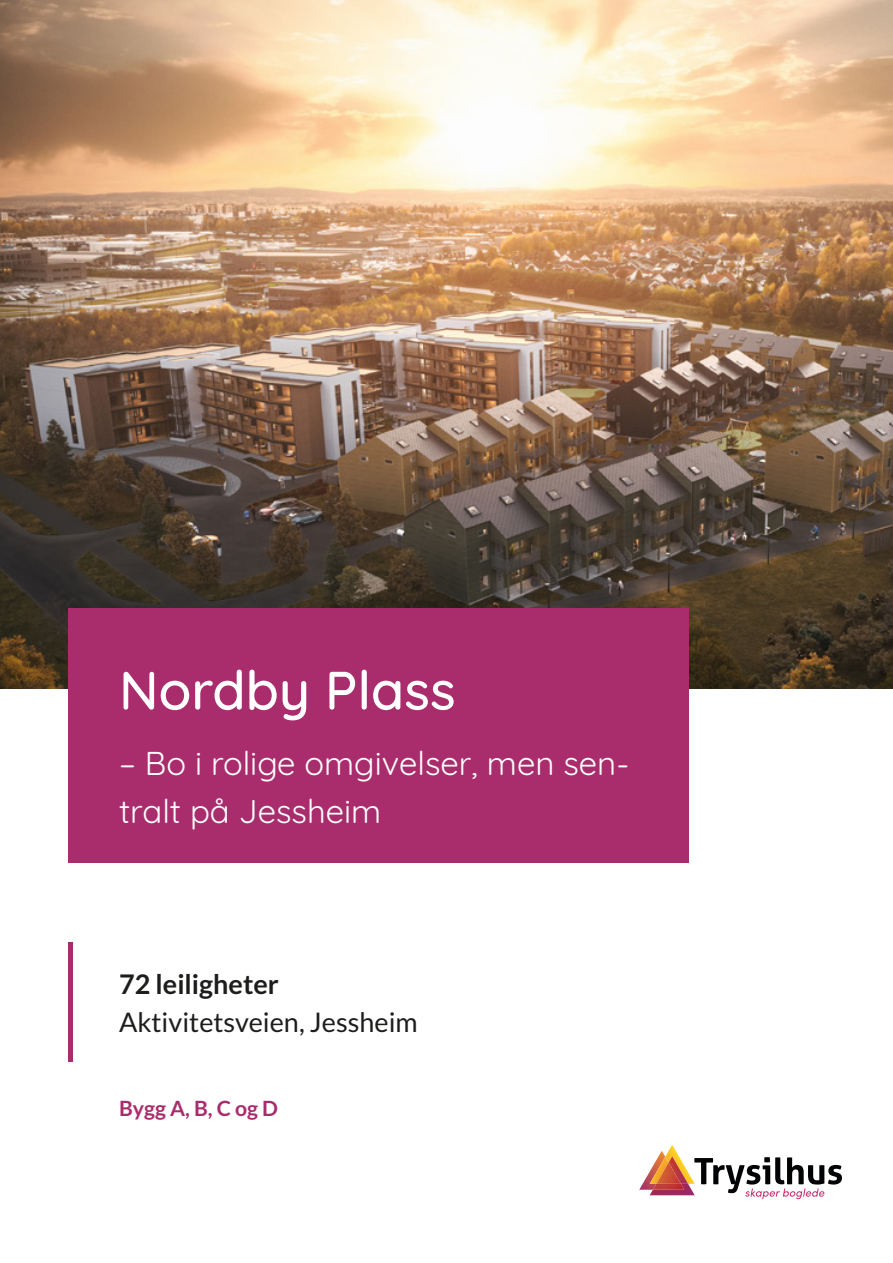
<style>
.page{position:relative;width:893px;height:1263px;background:#fff}
.page>*{position:absolute;margin:0;border:0;box-sizing:border-box;transform-origin:0 0}
.t1{font:500 54px "Quicksand";color:#fff}
.t2{font:33px/48px "Quicksand";color:#fff}
.t3{font:27px "Lato";color:#1d1d1b}
.t4{font:700 27px "Lato";color:#1d1d1b}
.t5{font:700 21px "Lato";color:#a92c6c}
</style>
<div class="page">
<img style="left:0;top:0;width:893px;height:689px">
<div style="left:68px;top:608px;width:621px;height:254px;background:#a92c6c"></div>
<hr style="left:68px;top:942px;width:4px;height:119px;background:#a92c6c">
<img style="left:665px;top:1145px;width:29px;height:39px">
<img style="left:650px;top:1184px;width:44px;height:11px">
<img style="left:665px;top:1156px;width:23px;height:28px">
<img style="left:639px;top:1151px;width:26px;height:39px">
<img style="left:653px;top:1184px;width:31px;height:6px">
<img style="left:656px;top:1162px;width:25px;height:22px">
<svg style="left:694px;top:1157px;width:148px;height:42px"></svg>
<h1 class="t1" style="left:119px;top:647px;width:338px">Nordby Plass</h1>
<p class="t2" style="left:119px;top:736px;width:512px">– Bo i rolige omgivelser, men sen&shy;tralt på Jessheim</p>
<p class="t4" style="left:119px;top:969px;width:161px">72 leiligheter</p>
<p class="t3" style="left:119px;top:1007px;width:300px">Aktivitetsveien, Jessheim</p>
<p class="t5" style="left:119px;top:1096px;width:160px">Bygg A, B, C og D</p>
</div>
